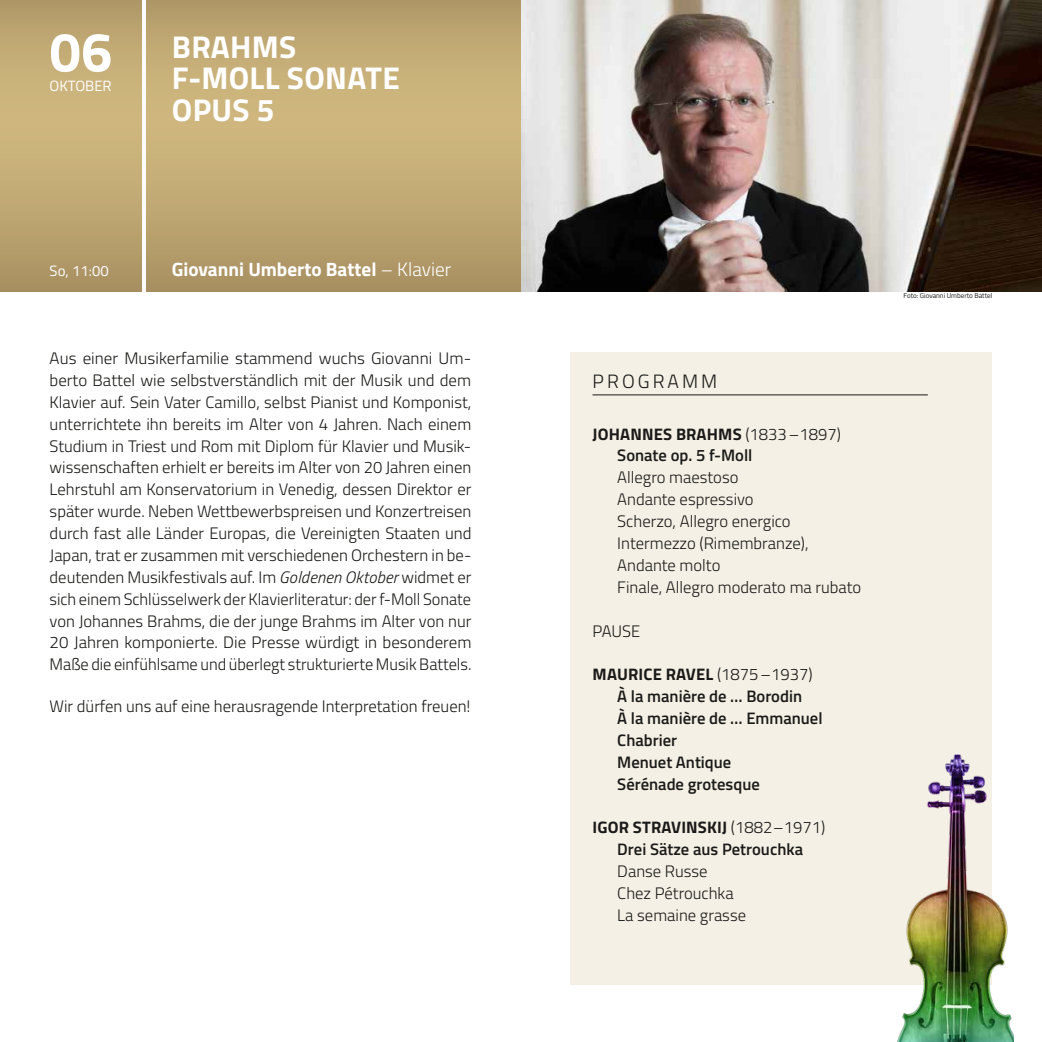
<style>
.page{position:relative;width:1042px;height:1042px;background:#fff}
.page>*{position:absolute;margin:0;border:0;box-sizing:border-box;transform-origin:0 0}
.t1{font:700 55.48px "Titillium";color:#fff}
.t2{font:700 31.5px/31.5px "Titillium";letter-spacing:.01em;color:#fff}
.t3{font:700 19.25px "Titillium";color:#fff}
.t4{font:300 19.25px "Titillium";letter-spacing:.16em;color:#1a1a18}
.t5{font:300 16.62px/21.9px "Titillium";color:#1a1a18}
.t6{font:600 16.62px/21.9px "Titillium";color:#1a1a18}
.t7{font:14.88px "Titillium";color:#fff}
.t8{font:7px "Titillium";color:#1a1a18}
.s1{font-weight:300}
.s2{font-style:italic}
.s3{font-weight:700}
</style>
<div class="page">
<svg style="left:0;top:0;width:142px;height:291px;background:#c0a873"></svg>
<img style="left:521px;top:0;width:521px;height:291px">
<svg style="left:147px;top:0;width:374px;height:291px;background:#c0a873"></svg>
<div style="left:570px;top:351px;width:422px;height:633px;background:#f5f0e5"></div>
<hr style="left:592px;top:394px;width:336px;height:1px;background:#1a1a18">
<img style="left:868px;top:754px;width:146px;height:288px">
<h1 class="t1" style="left:50px;top:10px;width:64px">06</h1>
<p class="t7" style="left:50px;top:75px;width:64px">OKTOBER</p>
<p class="t7" style="left:50px;top:260px;width:61px">So, 11:00</p>
<h2 class="t2" style="left:172px;top:29px;width:230px">BRAHMS<br>F-MOLL SONATE<br>OPUS 5</h2>
<p class="t3" style="left:172px;top:255px;width:281px">Giovanni Umberto Battel <span class="s1">– Klavier</span></p>
<p class="t5" style="left:50px;top:346px;width:423px;text-align:justify">Aus einer Musikerfamilie stammend wuchs Giovanni Um&shy;berto Battel wie selbstverständlich mit der Musik und dem Klavier auf. Sein Vater Camillo, selbst Pianist und Komponist, unterrichtete ihn bereits im Alter von 4 Jahren. Nach einem Studium in Triest und Rom mit Diplom für Klavier und Musik&shy;wissenschaften erhielt er bereits im Alter von 20 Jahren einen Lehrstuhl am Konservatorium in Venedig, dessen Direktor er später wurde. Neben Wettbewerbspreisen und Konzertreisen durch fast alle Länder Europas, die Vereinigten Staaten und Japan, trat er zusammen mit verschiedenen Orchestern in be&shy;deutenden Musikfestivals auf. Im <span class="s2">Goldenen Oktober</span> widmet er sich einem Schlüsselwerk der Klavierliteratur: der f-Moll Sonate von Johannes Brahms, die der junge Brahms im Alter von nur 20 Jahren komponierte. Die Presse würdigt in besonderem Maße die einfühlsame und überlegt strukturierte Musik Battels.</p>
<p class="t5" style="left:50px;top:695px;width:422px">Wir dürfen uns auf eine herausragende Interpretation freuen!</p>
<p class="t4" style="left:592px;top:367px;width:126px">PROGRAMM</p>
<p class="t6" style="left:617px;top:422px;width:225px;text-indent:-25px"><span class="s3">JOHANNES BRAHMS</span> <span class="s1">(1833–1897)<br></span>Sonate op. 5 f-Moll</p>
<p class="t5" style="left:617px;top:466px;width:246px">Allegro maestoso<br>Andante espressivo<br>Scherzo, Allegro energico<br>Intermezzo (Rimembranze),<br>Andante molto<br>Finale, Allegro moderato ma rubato</p>
<p class="t5" style="left:592px;top:619px;width:49px">PAUSE</p>
<p class="t6" style="left:617px;top:663px;width:207px;text-indent:-25px"><span class="s3">MAURICE RAVEL</span> <span class="s1">(1875–1937)<br></span>À la manière de … Borodin<br>À la manière de … Emmanuel<br>Chabrier<br>Menuet Antique<br>Sérénade grotesque</p>
<p class="t6" style="left:592px;top:816px;width:234px;text-align:center"><span class="s3">IGOR STRAVINSKIJ</span> <span class="s1">(1882–1971)<br></span>Drei Sätze aus Petrouchka</p>
<p class="t5" style="left:617px;top:859px;width:130px">Danse Russe<br>Chez Pétrouchka<br>La semaine grasse</p>
<p class="t8" style="left:903px;top:290px;width:90px">Foto: Giovanni Umberto Battel</p>
</div>
